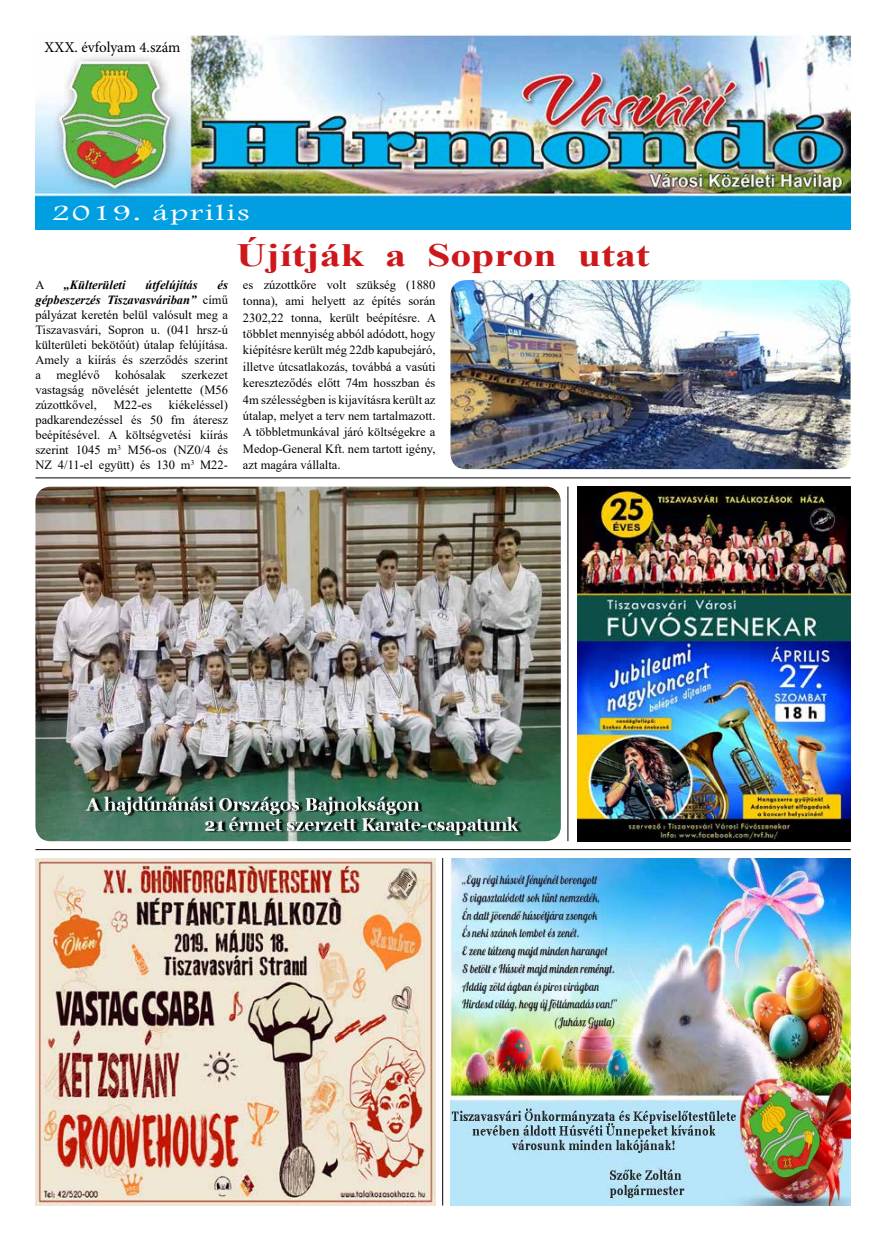
<style>
.page{position:relative;width:886px;height:1241px;background:#fff}
.page>*{position:absolute;margin:0;border:0;box-sizing:border-box;transform-origin:0 0}
.t1{font:700 32.5px "Times New Roman";color:#cd171a;scale:1.29 1}
.t2{font:22.5px "Footlight MT Light";letter-spacing:.05em;color:#fff;scale:1.5 1}
.t3{font:15px "Minion Pro";color:#000}
.t4{font:12.5px/15px "Times New Roman";color:#000;text-align:justify}
.t5{font:italic 700 12.5px "Times New Roman";color:#000}
.s1{font-weight:700;font-style:italic}
</style>
<div class="page">
<img style="left:35px;top:35px;width:815px;height:195px">
<img style="left:35px;top:486px;width:526px;height:355px">
<img style="left:35px;top:858px;width:400px;height:347px">
<img style="left:577px;top:486px;width:273px;height:355px">
<img style="left:450px;top:858px;width:400px;height:347px">
<img style="left:450px;top:280px;width:400px;height:189px">
<hr style="left:568px;top:486px;width:1px;height:355px;background:#000">
<hr style="left:442px;top:857px;width:1px;height:348px;background:#000">
<hr style="left:35px;top:849px;width:815px;height:1px;background:#000">
<hr style="left:35px;top:477px;width:815px;height:1px;background:#000">
<p class="t3" style="left:44px;top:38px;width:138px">XXX. évfolyam 4.szám</p>
<h2 class="t2" style="left:51px;top:199px;width:134px">2019. április</h2>
<p class="t4" style="left:35px;top:277px;width:194px;text-indent:182px"><span class="s1">és gépbeszerzés Tiszavasváriban”</span> című pályázat keretén belül valósult meg a Tiszavasvári, Sopron u. (041 hrsz-ú külterületi bekötőút) útalap felújítása.<br>Amely a kiírás és szerződés szerint a meglévő kohósalak szerkezet vastagság növelését jelentette (M56 zúzottkővel,</p>
<p class="t4" style="left:35px;top:277px;width:11px">A</p>
<p class="t5" style="left:64px;top:276px;width:63px">„Külterületi</p>
<p class="t5" style="left:145px;top:276px;width:54px">útfelújítás</p>
<p class="t4" style="left:35px;top:397px;width:194px;text-indent:133px">kiékeléssel) padkarendezéssel és 50 fm áteresz beépítésével. A költségvetési kiírás szerint 1045 m<sup>3</sup> M56-os (NZ0/4 és NZ 4/11-el együtt) és 130 m<sup>3</sup> M22-</p>
<p class="t4" style="left:114px;top:397px;width:40px">M22-es</p>
<h1 class="t1" style="left:236px;top:231px;width:322px">Újítják a Sopron utat</h1>
<p class="t4" style="left:243px;top:276px;width:195px;line-height:16.4px">es zúzottkőre volt szükség (1880 tonna), ami helyett az építés során 2302,22 tonna, került beépítésre. A többlet mennyiség abból adódott, hogy kiépítésre került még 22db kapubejáró, illetve útcsatlakozás, továbbá a vasúti kereszteződés előtt 74m hosszban és 4m szélességben is kijavításra került az útalap, melyet a terv nem tartalmazott.<br>A többletmunkával járó költségekre a Medop-General Kft. nem tartott igény, azt magára vállalta.</p>
</div>
